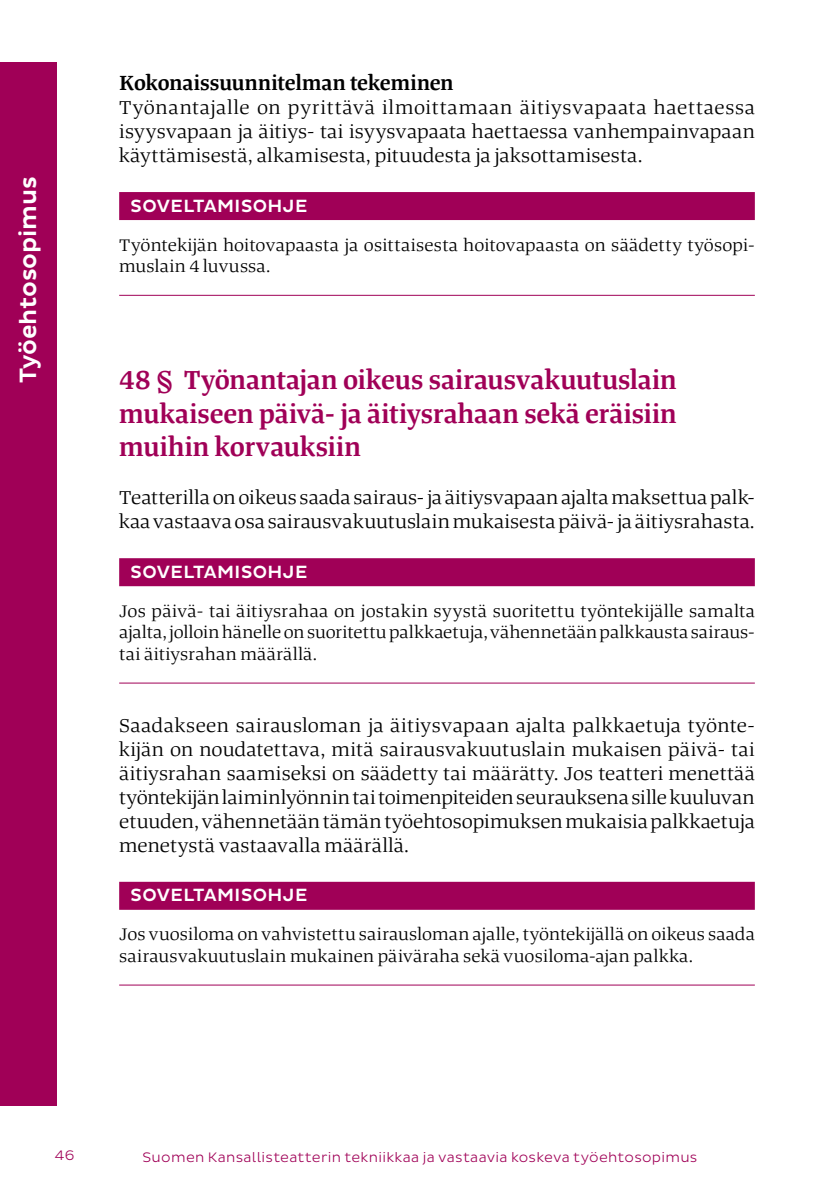
<style>
.page{position:relative;width:840px;height:1191px;background:#fff}
.page>*{position:absolute;margin:0;border:0;box-sizing:border-box;transform-origin:0 0}
.t1{font:500 28px/33.6px "Tanger Serif";letter-spacing:.005em;color:#a00057;text-align:justify}
.t2{font:500 24px "Pluto Sans";letter-spacing:-.005em;color:#fff}
.t3{font:500 22px "Tanger Serif";color:#000}
.t4{font:20px/24px "Tanger Serif Wide";letter-spacing:.01em;color:#000;text-align:justify}
.t5{font:18px/21.6px "Tanger Serif Wide";letter-spacing:.015em;color:#000}
.t6{font:500 18px "Pluto Sans";letter-spacing:.025em;color:#fff}
.t7{font:300 14px "Pluto Sans";letter-spacing:.02em;color:#a00057}
</style>
<div class="page">
<div style="left:119px;top:192px;width:635px;height:28px;background:#a00057"></div>
<hr style="left:119px;top:295px;width:635px;height:1px;background:#a00057">
<div style="left:119px;top:558px;width:635px;height:28px;background:#a00057"></div>
<hr style="left:119px;top:682px;width:635px;height:1px;background:#a00057">
<div style="left:119px;top:881px;width:635px;height:28px;background:#a00057"></div>
<hr style="left:119px;top:984px;width:635px;height:1px;background:#a00057">
<div style="left:0;top:63px;width:56px;height:1042px;background:#a00057"></div>
<p class="t2" style="left:14px;top:382px;width:208px;rotate:-90deg">Työehtosopimus</p>
<p class="t3" style="left:119px;top:66px;width:336px">Kokonaissuunnitelman tekeminen</p>
<p class="t4" style="left:119px;top:94px;width:637px">Työnantajalle on pyrittävä ilmoittamaan äitiysvapaata haettaessa isyysvapaan ja äitiys- tai isyysvapaata haettaessa vanhempainvapaan käyttämisestä, alkamisesta, pituudesta ja jaksottamisesta.</p>
<p class="t6" style="left:131px;top:195px;width:178px">SOVELTAMISOHJE</p>
<p class="t5" style="left:119px;top:233px;width:636px">Työntekijän hoitovapaasta ja osittaisesta hoitovapaasta on säädetty työsopi&shy;muslain 4 luvussa.</p>
<h1 class="t1" style="left:119px;top:361px;width:558px">48 § Työnantajan oikeus sairausvakuutuslain mukaiseen päivä- ja äitiysrahaan sekä eräisiin muihin korvauksiin</h1>
<p class="t4" style="left:119px;top:484px;width:636px">Teatterilla on oikeus saada sairaus- ja äitiysvapaan ajalta maksettua palk&shy;kaa vastaava osa sairausvakuutuslain mukaisesta päivä- ja äitiysrahasta.</p>
<p class="t6" style="left:131px;top:561px;width:178px">SOVELTAMISOHJE</p>
<p class="t5" style="left:119px;top:599px;width:637px;text-align:justify">Jos päivä- tai äitiysrahaa on jostakin syystä suoritettu työntekijälle samalta ajalta, jolloin hänelle on suoritettu palkkaetuja, vähennetään palkkausta sairaus&shy;tai äitiysrahan määrällä.</p>
<p class="t4" style="left:119px;top:712px;width:636px">Saadakseen sairausloman ja äitiysvapaan ajalta palkkaetuja työnte&shy;kijän on noudatettava, mitä sairausvakuutuslain mukaisen päivä- tai äitiysrahan saamiseksi on säädetty tai määrätty. Jos teatteri menettää työntekijän laiminlyönnin tai toimenpiteiden seurauksena sille kuuluvan etuuden, vähennetään tämän työehtosopimuksen mukaisia palkkaetuja menetystä vastaavalla määrällä.</p>
<p class="t6" style="left:131px;top:885px;width:178px">SOVELTAMISOHJE</p>
<p class="t5" style="left:119px;top:922px;width:637px">Jos vuosiloma on vahvistettu sairausloman ajalle, työntekijällä on oikeus saada sairausvakuutuslain mukainen päiväraha sekä vuosiloma-ajan palkka.</p>
<p class="t7" style="left:55px;top:1147px;width:21px">46</p>
<p class="t7" style="left:142px;top:1149px;width:556px">Suomen Kansallisteatterin tekniikkaa ja vastaavia koskeva työehtosopimus</p>
</div>
